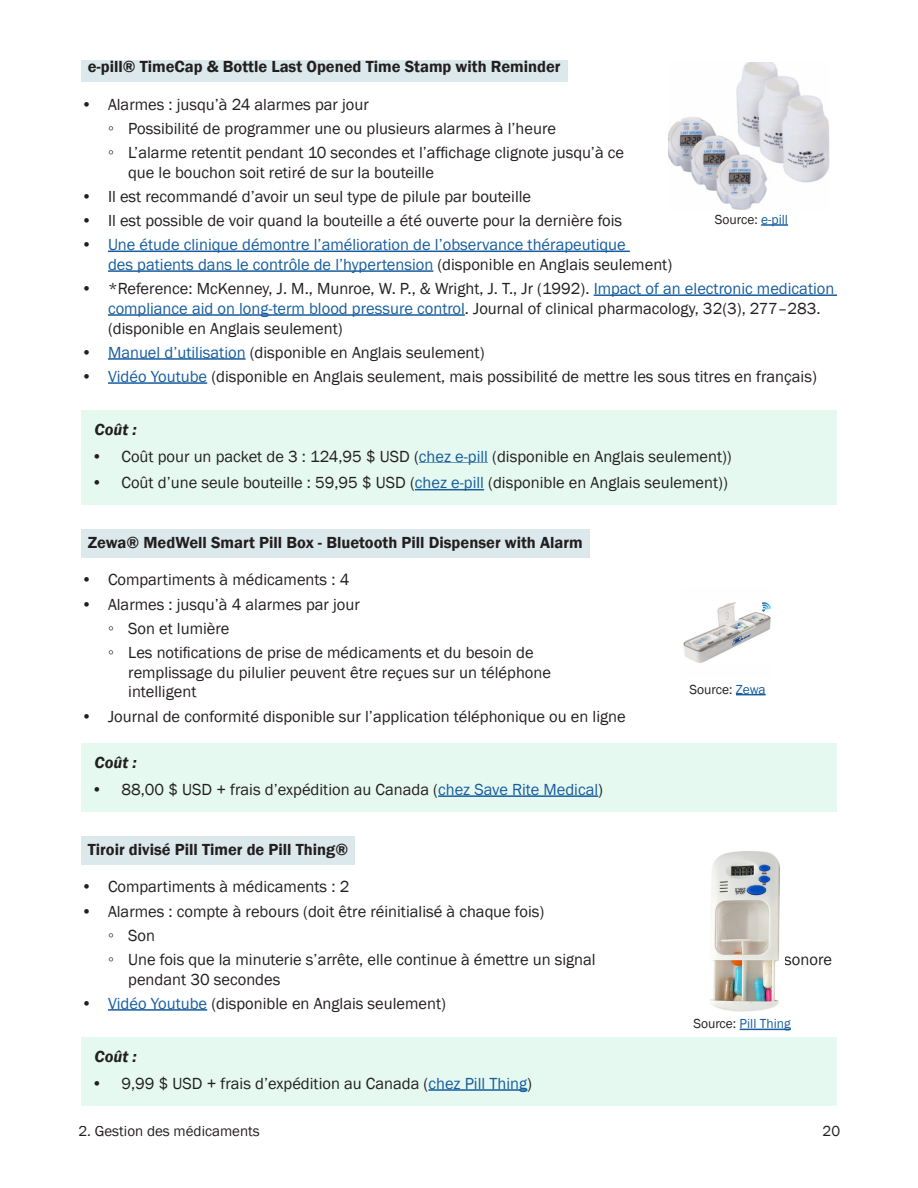
<style>
.page{position:relative;width:918px;height:1188px;background:#fff}
.page>*{position:absolute;margin:0;border:0;box-sizing:border-box;transform-origin:0 0}
.t1{font:16.5px/19.8px "Franklin Gothic";color:#231f20}
.sub-sub_headig_10_5{font:600 16.5px "Franklin Gothic";color:#231f20}
.t2{font:16.5px/19.8px "Franklin Gothic";color:#175d9e}
.Cost_box{font:italic 600 16.5px "Franklin Gothic";color:#231f20}
.bullets{font:15px "Franklin Gothic";color:#231f20}
.bullets-2{font:15px "Franklin Gothic";letter-spacing:-.02em;color:#231f20}
.Paragraph_Style_1{font:13.5px "Franklin Gothic";color:#231f20}
.Paragraph_Style_1-2{font:13.5px "Franklin Gothic";color:#175d9e}
.s1{color:#231f20}
.s2{color:#175d9e}
</style>
<div class="page">
<div style="left:81px;top:60px;width:486px;height:22px;background:#dce9ec"></div>
<hr style="left:108px;top:251px;width:522px;height:1px;background:#175d9e">
<hr style="left:108px;top:270px;width:325px;height:2px;background:#175d9e">
<hr style="left:594px;top:294px;width:243px;height:2px;background:#175d9e">
<hr style="left:108px;top:314px;width:357px;height:2px;background:#175d9e">
<hr style="left:108px;top:358px;width:138px;height:2px;background:#175d9e">
<hr style="left:108px;top:382px;width:99px;height:2px;background:#175d9e">
<div style="left:81px;top:410px;width:756px;height:42px;background:#e6f9f0"></div>
<div style="left:81px;top:437px;width:756px;height:42px;background:#e6f9f0"></div>
<hr style="left:419px;top:462px;width:69px;height:2px;background:#175d9e">
<div style="left:81px;top:463px;width:756px;height:42px;background:#e6f9f0"></div>
<hr style="left:415px;top:489px;width:69px;height:1px;background:#175d9e">
<div style="left:81px;top:530px;width:508px;height:28px;background:#dce9ec"></div>
<div style="left:81px;top:743px;width:756px;height:42px;background:#e6f9f0"></div>
<div style="left:81px;top:770px;width:756px;height:42px;background:#e6f9f0"></div>
<hr style="left:438px;top:795px;width:160px;height:2px;background:#175d9e">
<div style="left:81px;top:836px;width:274px;height:29px;background:#dce9ec"></div>
<hr style="left:108px;top:1009px;width:99px;height:2px;background:#175d9e">
<div style="left:81px;top:1037px;width:756px;height:42px;background:#e6f9f0"></div>
<div style="left:81px;top:1064px;width:756px;height:41px;background:#e6f9f0"></div>
<hr style="left:428px;top:1089px;width:99px;height:2px;background:#175d9e">
<img style="left:669px;top:62px;width:161px;height:147px">
<hr style="left:761px;top:224px;width:27px;height:2px;background:#175d9e">
<img style="left:683px;top:602px;width:88px;height:61px">
<hr style="left:736px;top:694px;width:30px;height:1px;background:#175d9e">
<img style="left:710px;top:851px;width:70px;height:161px">
<hr style="left:740px;top:1029px;width:51px;height:1px;background:#175d9e">
<p class="sub-sub_headig_10_5" style="left:88px;top:56px;width:474px">e-pill® TimeCap &amp; Bottle Last Opened Time Stamp with Reminder</p>
<p class="t1" style="left:81px;top:95px;width:289px">• Alarmes : jusqu’à 24 alarmes par jour</p>
<p class="t1" style="left:108px;top:119px;width:450px">◦ Possibilité de programmer une ou plusieurs alarmes à l’heure</p>
<p class="t1" style="left:128px;top:143px;width:497px;text-indent:-20px">◦ L’alarme retentit pendant 10 secondes et l’affichage clignote jusqu’à ce que le bouchon soit retiré de sur la bouteille</p>
<p class="t1" style="left:81px;top:187px;width:452px">• Il est recommandé d’avoir un seul type de pilule par bouteille</p>
<p class="t1" style="left:81px;top:211px;width:543px">• Il est possible de voir quand la bouteille a été ouverte pour la dernière fois</p>
<p class="t2" style="left:108px;top:235px;width:566px;text-indent:-27px"><span class="s1">•</span> Une étude clinique démontre l’amélioration de l’observance thérapeutique<br>des patients dans le contrôle de l’hypertension <span class="s1">(disponible en Anglais seulement)</span></p>
<p class="t1" style="left:108px;top:279px;width:728px;text-indent:-27px">• *Reference: McKenney, J. M., Munroe, W. P., &amp; Wright, J. T., Jr (1992). <span class="s2">Impact of an electronic medication compliance aid on long-term blood pressure control</span>. Journal of clinical pharmacology, 32(3), 277–283. (disponible en Anglais seulement)</p>
<p class="t1" style="left:81px;top:343px;width:405px">• <span class="s2">Manuel d’utilisation</span> (disponible en Anglais seulement)</p>
<p class="t1" style="left:81px;top:367px;width:737px">• <span class="s2">Vidéo Youtube</span> (disponible en Anglais seulement, mais possibilité de mettre les sous titres en français)</p>
<p class="Cost_box" style="left:94px;top:419px;width:44px">Coût :</p>
<p class="t1" style="left:92px;top:447px;width:642px">• Coût pour un packet de 3 : 124,95 $ USD (<span class="s2">chez e-pill</span> (disponible en Anglais seulement))</p>
<p class="t1" style="left:92px;top:473px;width:638px">• Coût d’une seule bouteille : 59,95 $ USD (<span class="s2">chez e-pill</span> (disponible en Anglais seulement))</p>
<p class="Paragraph_Style_1" style="left:715px;top:211px;width:75px">Source: <span class="s2">e-pill</span></p>
<p class="sub-sub_headig_10_5" style="left:88px;top:532px;width:496px">Zewa® MedWell Smart Pill Box - Bluetooth Pill Dispenser with Alarm</p>
<p class="t1" style="left:81px;top:570px;width:270px">• Compartiments à médicaments : 4</p>
<p class="t1" style="left:81px;top:595px;width:280px">• Alarmes : jusqu’à 4 alarmes par jour</p>
<p class="t1" style="left:108px;top:619px;width:123px">◦ Son et lumière</p>
<p class="t1" style="left:128px;top:643px;width:424px;text-indent:-20px">◦ Les notifications de prise de médicaments et du besoin de remplissage du pilulier peuvent être reçues sur un téléphone intelligent</p>
<p class="t1" style="left:81px;top:707px;width:546px">• Journal de conformité disponible sur l’application téléphonique ou en ligne</p>
<p class="Cost_box" style="left:94px;top:752px;width:44px">Coût :</p>
<p class="t1" style="left:92px;top:780px;width:513px">• 88,00 $ USD + frais d’expédition au Canada (<span class="s2">chez Save Rite Medical</span>)</p>
<p class="Paragraph_Style_1" style="left:690px;top:681px;width:78px">Source: <span class="s2">Zewa</span></p>
<p class="sub-sub_headig_10_5" style="left:88px;top:839px;width:262px">Tiroir divisé Pill Timer de Pill Thing®</p>
<p class="t1" style="left:81px;top:877px;width:270px">• Compartiments à médicaments : 2</p>
<p class="t1" style="left:81px;top:901px;width:465px">• Alarmes : compte à rebours (doit être réinitialisé à chaque fois)</p>
<p class="t1" style="left:108px;top:926px;width:49px">◦ Son</p>
<p class="t1" style="left:108px;top:950px;width:489px">◦ Une fois que la minuterie s’arrête, elle continue à émettre un signal</p>
<p class="t1" style="left:784px;top:950px;width:49px">sonore</p>
<p class="t1" style="left:128px;top:970px;width:154px">pendant 30 secondes</p>
<p class="t1" style="left:81px;top:994px;width:367px">• <span class="s2">Vidéo Youtube</span> (disponible en Anglais seulement)</p>
<p class="Cost_box" style="left:94px;top:1046px;width:44px">Coût :</p>
<p class="t1" style="left:92px;top:1074px;width:442px">• 9,99 $ USD + frais d’expédition au Canada (<span class="s2">chez Pill Thing</span>)</p>
<p class="Paragraph_Style_1-2" style="left:693px;top:1015px;width:99px"><span class="s1">Source:</span> Pill Thing</p>
<p class="bullets" style="left:79px;top:1122px;width:183px">2. Gestion des médicaments</p>
<p class="bullets" style="left:78px;top:1123px;width:10px">3</p>
<p class="bullets-2" style="left:122px;top:1123px;width:132px">ion des médicaments</p>
<p class="bullets" style="left:823px;top:1122px;width:19px">20</p>
</div>
